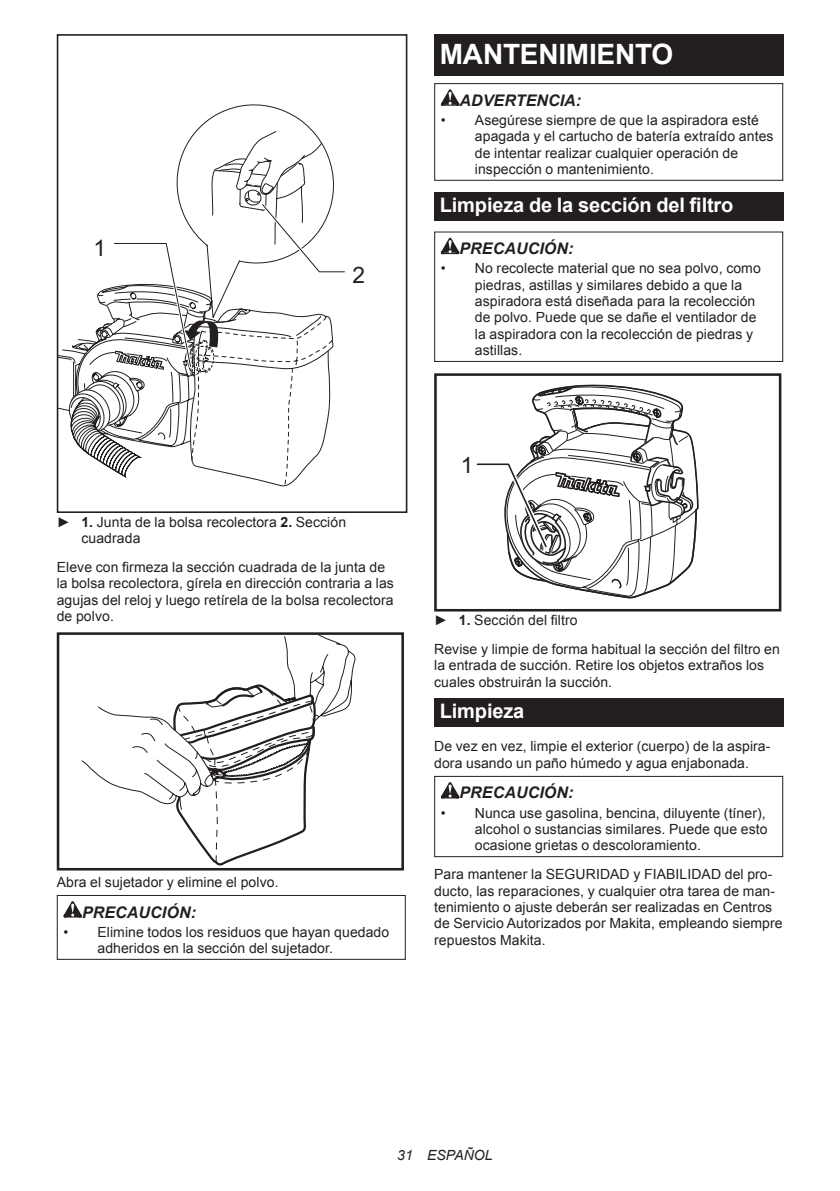
<style>
.page{position:relative;width:840px;height:1191px;background:#fff}
.page>*{position:absolute;margin:0;border:0;box-sizing:border-box;transform-origin:0 0}
.t1{font:700 28px "Arial";letter-spacing:-.01em;color:#fff}
.t2{font:22.6px "Arial";color:#231f20}
.t3{font:22.4px "Arial";color:#231f20}
.t4{font:700 20px "Arial";letter-spacing:-.01em;color:#fff}
.t5{font:italic 700 16px "Arial";letter-spacing:.005em;color:#231f20}
.t6{font:14px/16.4px "Arial";letter-spacing:.005em;color:#231f20}
.t7{font:italic 14px "Arial";letter-spacing:.005em;color:#231f20}
.s1{font-weight:700}
</style>
<div class="page">
<svg style="left:195px;top:104px;width:119px;height:28px"></svg>
<div style="left:57px;top:34px;width:350px;height:479px;border:2px solid #231f20"></div>
<svg style="left:57px;top:132px;width:288px;height:355px"></svg>
<svg style="left:176px;top:805px;width:130px;height:61px"></svg>
<svg style="left:81px;top:636px;width:275px;height:169px"></svg>
<div style="left:57px;top:632px;width:347px;height:238px;border:3px solid #231f20"></div>
<svg style="left:63px;top:901px;width:19px;height:16px"></svg>
<div style="left:57px;top:895px;width:348px;height:64px;border:1px solid #231f20"></div>
<div style="left:434px;top:34px;width:348px;height:41px;background:#231f20"></div>
<svg style="left:440px;top:89px;width:19px;height:17px"></svg>
<div style="left:434px;top:83px;width:348px;height:98px;border:1px solid #231f20"></div>
<div style="left:434px;top:192px;width:348px;height:29px;background:#231f20"></div>
<svg style="left:440px;top:238px;width:19px;height:16px"></svg>
<div style="left:434px;top:231px;width:348px;height:131px;border:1px solid #231f20"></div>
<div style="left:434px;top:373px;width:347px;height:238px;border:3px solid #231f20"></div>
<svg style="left:472px;top:384px;width:226px;height:227px"></svg>
<div style="left:434px;top:698px;width:348px;height:28px;background:#231f20"></div>
<svg style="left:440px;top:782px;width:19px;height:16px"></svg>
<div style="left:434px;top:776px;width:348px;height:81px;border:1px solid #231f20"></div>
<h2 class="t2" style="left:93px;top:233px;width:14px">1</h2>
<h2 class="t2" style="left:352px;top:260px;width:14px">2</h2>
<p class="t6" style="left:81px;top:513px;width:266px;text-indent:-25px">► <span class="s1">1.</span> Junta de la bolsa recolectora <span class="s1">2.</span> Sección cuadrada</p>
<p class="t6" style="left:57px;top:559px;width:338px">Eleve con firmeza la sección cuadrada de la junta de la bolsa recolectora, gírela en dirección contraria a las agujas del reloj y luego retírela de la bolsa recolectora de polvo.</p>
<p class="t6" style="left:57px;top:874px;width:223px">Abra el sujetador y elimine el polvo.</p>
<p class="t5" style="left:82px;top:901px;width:115px">PRECAUCIÓN:</p>
<p class="t6" style="left:97px;top:923px;width:293px;text-indent:-34px">• Elimine todos los residuos que hayan quedado adheridos en la sección del sujetador.</p>
<h1 class="t1" style="left:439px;top:35px;width:235px">MANTENIMIENTO</h1>
<p class="t5" style="left:459px;top:89px;width:123px">ADVERTENCIA:</p>
<p class="t6" style="left:474px;top:112px;width:300px;text-indent:-34px">• Asegúrese siempre de que la aspiradora esté apagada y el cartucho de batería extraído antes de intentar realizar cualquier operación de inspección o mantenimiento.</p>
<h3 class="t4" style="left:439px;top:192px;width:295px">Limpieza de la sección del filtro</h3>
<p class="t5" style="left:459px;top:238px;width:115px">PRECAUCIÓN:</p>
<p class="t6" style="left:474px;top:260px;width:287px;text-indent:-34px">• No recolecte material que no sea polvo, como piedras, astillas y similares debido a que la aspiradora está diseñada para la recolección de polvo. Puede que se dañe el ventilador de la aspiradora con la recolección de piedras y astillas.</p>
<h3 class="t3" style="left:460px;top:451px;width:14px">1</h3>
<p class="t6" style="left:434px;top:606px;width:347px;line-height:28.8px">► <span class="s1">1.</span> Sección del filtro<br>Revise y limpie de forma habitual la sección del filtro en</p>
<p class="t6" style="left:434px;top:657px;width:331px">la entrada de succión. Retire los objetos extraños los cuales obstruirán la succión.</p>
<h3 class="t4" style="left:439px;top:697px;width:86px">Limpieza</h3>
<p class="t6" style="left:434px;top:738px;width:337px">De vez en vez, limpie el exterior (cuerpo) de la aspira&shy;dora usando un paño húmedo y agua enjabonada.</p>
<p class="t5" style="left:459px;top:782px;width:115px">PRECAUCIÓN:</p>
<p class="t6" style="left:474px;top:804px;width:294px;text-indent:-34px">• Nunca use gasolina, bencina, diluyente (tíner), alcohol o sustancias similares. Puede que esto ocasione grietas o descoloramiento.</p>
<p class="t6" style="left:434px;top:866px;width:350px">Para mantener la SEGURIDAD y FIABILIDAD del pro&shy;ducto, las reparaciones, y cualquier otra tarea de man&shy;tenimiento o ajuste deberán ser realizadas en Centros de Servicio Autorizados por Makita, empleando siempre repuestos Makita.</p>
<p class="t7" style="left:397px;top:1146px;width:97px">31 ESPAÑOL</p>
</div>
